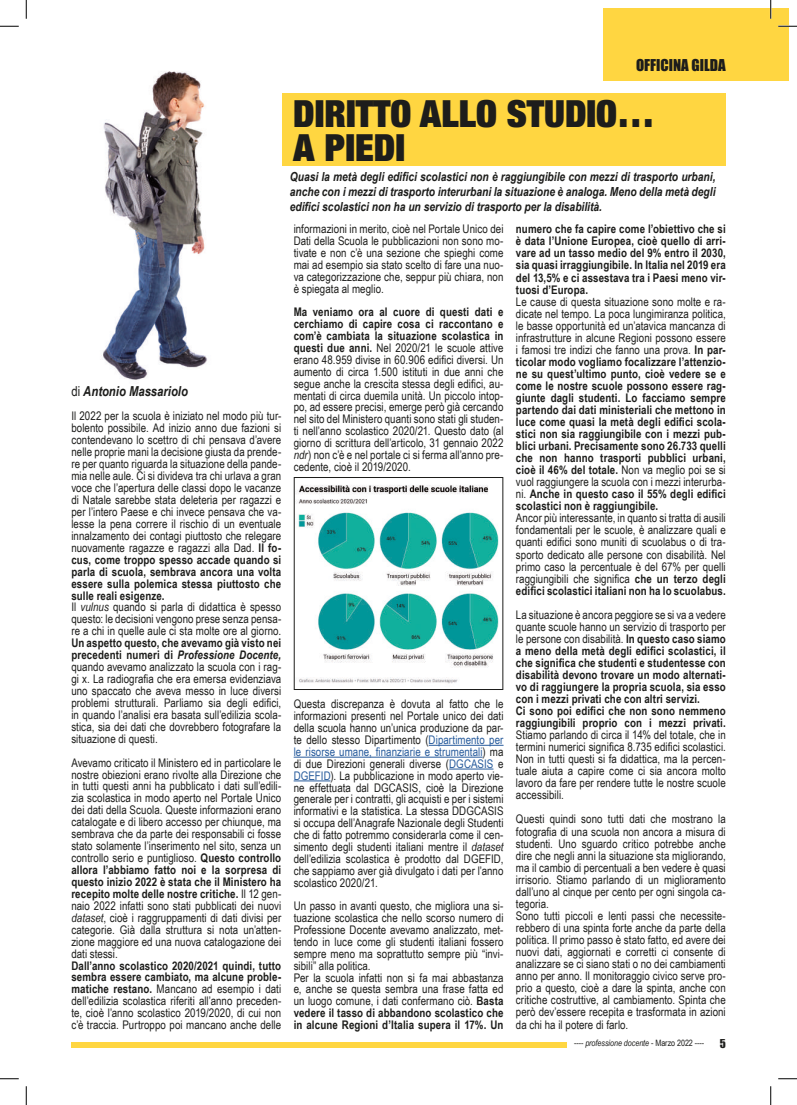
<style>
.page{position:relative;width:797px;height:1105px;background:#fff}
.page>*{position:absolute;margin:0;border:0;box-sizing:border-box;transform-origin:0 0}
.t1{font:900 expanded 37.5px/33.8px "Helvetica Neue";color:#1d1d1b}
.t2{font:15px "Impact";color:#1d1d1b}
.t3{font:italic 700 13.75px "Arial Narrow";color:#1d1d1b}
.t4{font:italic 700 12.5px/15px "Arial Narrow";color:#1d1d1b;text-align:justify}
.t5{font:11.88px/11.9px "Arial Narrow";letter-spacing:.005em;color:#1d1d1b;text-align:justify}
.t6{font:700 11.88px/12px "Arial Narrow";letter-spacing:.01em;color:#1d1d1b;text-align:justify}
.t7{font:11.25px "Impact";color:#1d1d1b}
.t8{font:8.75px "Arial Narrow";letter-spacing:-.005em;color:#1d1d1b}
.s1{font-weight:400;font-style:normal}
.s2{font-weight:700}
.s3{font-style:italic}
.s4{font-weight:700;font-style:italic}
.s5{color:#275b9c}
.s6{font-weight:400}
</style>
<div class="page">
<div style="left:71px;top:1042px;width:496px;height:5px;background:#ffd641"></div>
<div style="left:603px;top:9px;width:185px;height:72px;background:#ffd641"></div>
<div style="left:271px;top:94px;width:454px;height:72px;background:#ffd641"></div>
<hr style="left:428px;top:745px;width:75px;height:1px;background:#275b9c">
<hr style="left:294px;top:757px;width:188px;height:1px;background:#275b9c">
<hr style="left:449px;top:769px;width:44px;height:1px;background:#275b9c">
<hr style="left:294px;top:780px;width:36px;height:1px;background:#275b9c">
<div style="left:72px;top:67px;width:209px;height:318px;background:#fff"></div>
<img style="left:101px;top:71px;width:106px;height:309px">
<img style="left:296px;top:485px;width:203px;height:199px">
<div style="left:294px;top:477px;width:209px;height:213px;border:1px solid #1d1d1b"></div>
<svg style="left:0;top:25px;width:19px;height:2px"></svg>
<svg style="left:778px;top:25px;width:19px;height:2px"></svg>
<svg style="left:0;top:1078px;width:19px;height:1px"></svg>
<svg style="left:778px;top:1078px;width:19px;height:1px"></svg>
<svg style="left:25px;top:0;width:2px;height:19px"></svg>
<svg style="left:25px;top:1086px;width:2px;height:19px"></svg>
<svg style="left:770px;top:0;width:1px;height:19px"></svg>
<svg style="left:770px;top:1086px;width:1px;height:19px"></svg>
<p class="t2" style="left:636px;top:53px;width:91px">OFFICINA GILDA</p>
<p class="t3" style="left:71px;top:381px;width:118px"><span class="s1">di</span> Antonio Massariolo</p>
<p class="t5" style="left:71px;top:410px;width:211px;text-align:left">Il 2022 per la scuola è iniziato nel modo più tur&shy;bolento possibile. Ad inizio anno due fazioni si contendevano lo scettro di chi pensava d’avere nelle proprie mani la decisione giusta da prende&shy;re per quanto riguarda la situazione della pande&shy;mia nelle aule. Ci si divideva tra chi urlava a gran voce che l’apertura delle classi dopo le vacanze di Natale sarebbe stata deleteria per ragazzi e per l’intero Paese e chi invece pensava che va&shy;lesse la pena correre il rischio di un eventuale innalzamento dei contagi piuttosto che relegare nuovamente ragazze e ragazzi alla Dad. <span class="s2">Il fo&shy;cus, come troppo spesso accade quando si parla di scuola, sembrava ancora una volta essere sulla polemica stessa piuttosto che sulle reali esigenze.<br></span>Il <span class="s3">vulnus</span> quando si parla di didattica è spesso questo: le decisioni vengono prese senza pensa&shy;re a chi in quelle aule ci sta molte ore al giorno.</p>
<p class="t5" style="left:71px;top:637px;width:211px"><span class="s2">Un aspetto questo, che avevamo già visto nei precedenti numeri di</span> <span class="s4">Professione Docente, </span>quando avevamo analizzato la scuola con i rag&shy;gi x. La radiografia che era emersa evidenziava uno spaccato che aveva messo in luce diversi problemi strutturali. Parliamo sia degli edifici, in quando l’analisi era basata sull’edilizia scola&shy;stica, sia dei dati che dovrebbero fotografare la situazione di questi.</p>
<p class="t5" style="left:71px;top:756px;width:211px">Avevamo criticato il Ministero ed in particolare le nostre obiezioni erano rivolte alla Direzione che in tutti questi anni ha pubblicato i dati sull’edili&shy;zia scolastica in modo aperto nel Portale Unico dei dati della Scuola. Queste informazioni erano catalogate e di libero accesso per chiunque, ma sembrava che da parte dei responsabili ci fosse stato solamente l’inserimento nel sito, senza un controllo serio e puntiglioso. <span class="s2">Questo controllo allora l’abbiamo fatto noi e la sorpresa di questo inizio 2022 è stata che il Ministero ha recepito molte delle nostre critiche.</span> Il 12 gen&shy;naio 2022 infatti sono stati pubblicati dei nuovi <span class="s3">dataset</span>, cioè i raggruppamenti di dati divisi per categorie. Già dalla struttura si nota un’atten&shy;zione maggiore ed una nuova catalogazione dei dati stessi.</p>
<p class="t5" style="left:71px;top:959px;width:211px"><span class="s2">Dall’anno scolastico 2020/2021 quindi, tutto sembra essere cambiato, ma alcune proble&shy;matiche restano.</span> Mancano ad esempio i dati dell’edilizia scolastica riferiti all’anno preceden&shy;te, cioè l’anno scolastico 2019/2020, di cui non c’è traccia. Purtroppo poi mancano anche delle</p>
<h1 class="t1" style="left:293px;top:96px;width:363px">DIRITTO ALLO STUDIO…<br>A PIEDI</h1>
<p class="t4" style="left:290px;top:168px;width:427px">Quasi la metà degli edifici scolastici non è raggiungibile con mezzi di trasporto urbani, anche con i mezzi di trasporto interurbani la situazione è analoga. Meno della metà degli edifici scolastici non ha un servizio di trasporto per la disabilità.</p>
<p class="t5" style="left:294px;top:223px;width:211px">informazioni in merito, cioè nel Portale Unico dei Dati della Scuola le pubblicazioni non sono mo&shy;tivate e non c’è una sezione che spieghi come mai ad esempio sia stato scelto di fare una nuo&shy;va categorizzazione che, seppur più chiara, non è spiegata al meglio.</p>
<p class="t5" style="left:294px;top:306px;width:211px"><span class="s2">Ma veniamo ora al cuore di questi dati e cerchiamo di capire cosa ci raccontano e com’è cambiata la situazione scolastica in questi due anni.</span> Nel 2020/21 le scuole attive erano 48.959 divise in 60.906 edifici diversi. Un aumento di circa 1.500 istituti in due anni che segue anche la crescita stessa degli edifici, au&shy;mentati di circa duemila unità. Un piccolo intop&shy;po, ad essere precisi, emerge però già cercando nel sito del Ministero quanti sono stati gli studen&shy;ti nell’anno scolastico 2020/21. Questo dato (al giorno di scrittura dell’articolo, 31 gennaio 2022 <span class="s3">ndr</span>) non c’è e nel portale ci si ferma all’anno pre&shy;cedente, cioè il 2019/2020.</p>
<p class="t5" style="left:294px;top:698px;width:211px">Questa discrepanza è dovuta al fatto che le informazioni presenti nel Portale unico dei dati della scuola hanno un’unica produzione da par&shy;te dello stesso Dipartimento (<span class="s5">Dipartimento per le risorse umane, finanziarie e strumentali</span>) ma di due Direzioni generali diverse (<span class="s5">DGCASIS</span> e <span class="s5">DGEFID</span>). La pubblicazione in modo aperto vie&shy;ne effettuata dal DGCASIS, cioè la Direzione generale per i contratti, gli acquisti e per i sistemi informativi e la statistica. La stessa DDGCASIS si occupa dell’Anagrafe Nazionale degli Studenti che di fatto potremmo considerarla come il cen&shy;simento degli studenti italiani mentre il <span class="s3">dataset </span>dell’edilizia scolastica è prodotto dal DGEFID, che sappiamo aver già divulgato i dati per l’anno scolastico 2020/21.</p>
<p class="t5" style="left:294px;top:900px;width:211px;text-align:left">Un passo in avanti questo, che migliora una si&shy;tuazione scolastica che nello scorso numero di Professione Docente avevamo analizzato, met&shy;tendo in luce come gli studenti italiani fossero sempre meno ma soprattutto sempre più “invi&shy;sibili” alla politica.<br>Per la scuola infatti non si fa mai abbastanza e, anche se questa sembra una frase fatta ed un luogo comune, i dati confermano ciò. <span class="s2">Basta vedere il tasso di abbandono scolastico che in alcune Regioni d’Italia supera il 17%. Un</span></p>
<p class="t6" style="left:516px;top:223px;width:211px">numero che fa capire come l’obiettivo che si è data l’Unione Europea, cioè quello di arri&shy;vare ad un tasso medio del 9% entro il 2030, sia quasi irraggiungibile. In Italia nel 2019 era del 13,5% e ci assestava tra i Paesi meno vir&shy;tuosi d’Europa.</p>
<p class="t6" style="left:516px;top:295px;width:211px"><span class="s6">Le cause di questa situazione sono molte e ra&shy;dicate nel tempo. La poca lungimiranza politica, le basse opportunità ed un’atavica mancanza di infrastrutture in alcune Regioni possono essere i famosi tre indizi che fanno una prova.</span> In par&shy;ticolar modo vogliamo focalizzare l’attenzio&shy;ne su quest’ultimo punto, cioè vedere se e come le nostre scuole possono essere rag&shy;giunte dagli studenti. Lo facciamo sempre partendo dai dati ministeriali che mettono in luce come quasi la metà degli edifici scola&shy;stici non sia raggiungibile con i mezzi pub&shy;blici urbani. Precisamente sono 26.733 quelli che non hanno trasporti pubblici urbani, cioè il 46% del totale. <span class="s6">Non va meglio poi se si vuol raggiungere la scuola con i mezzi interurba&shy;ni.</span> Anche in questo caso il 55% degli edifici scolastici non è raggiungibile.</p>
<p class="t5" style="left:516px;top:512px;width:211px">Ancor più interessante, in quanto si tratta di ausili fondamentali per le scuole, è analizzare quali e quanti edifici sono muniti di scuolabus o di tra&shy;sporto dedicato alle persone con disabilità. Nel primo caso la percentuale è del 67% per quelli raggiungibili che significa <span class="s2">che un terzo degli edifici scolastici italiani non ha lo scuolabus.</span></p>
<p class="t6" style="left:516px;top:608px;width:211px;text-align:left"><span class="s6">La situazione è ancora peggiore se si va a vedere quante scuole hanno un servizio di trasporto per le persone con disabilità.</span> In questo caso siamo a meno della metà degli edifici scolastici, il che significa che studenti e studentesse con disabilità devono trovare un modo alternati&shy;vo di raggiungere la propria scuola, sia esso con i mezzi privati che con altri servizi.<br>Ci sono poi edifici che non sono nemmeno raggiungibili proprio con i mezzi privati.</p>
<p class="t5" style="left:516px;top:728px;width:211px">Stiamo parlando di circa il 14% del totale, che in termini numerici significa 8.735 edifici scolastici.<br>Non in tutti questi si fa didattica, ma la percen&shy;tuale aiuta a capire come ci sia ancora molto lavoro da fare per rendere tutte le nostre scuole accessibili.</p>
<p class="t5" style="left:516px;top:813px;width:211px;text-align:left">Questi quindi sono tutti dati che mostrano la fotografia di una scuola non ancora a misura di studenti. Uno sguardo critico potrebbe anche dire che negli anni la situazione sta migliorando, ma il cambio di percentuali a ben vedere è quasi irrisorio. Stiamo parlando di un miglioramento dall’uno al cinque per cento per ogni singola ca&shy;tegoria.<br>Sono tutti piccoli e lenti passi che necessite&shy;rebbero di una spinta forte anche da parte della politica. Il primo passo è stato fatto, ed avere dei nuovi dati, aggiornati e corretti ci consente di analizzare se ci siano stati o no dei cambiamenti anno per anno. Il monitoraggio civico serve pro&shy;prio a questo, cioè a dare la spinta, anche con critiche costruttive, al cambiamento. Spinta che però dev’essere recepita e trasformata in azioni da chi ha il potere di farlo.</p>
<p class="t8" style="left:574px;top:1037px;width:132px">---- <span class="s3">professione docente</span> - Marzo 2022 ----</p>
<p class="t7" style="left:719px;top:1035px;width:8px">5</p>
</div>
